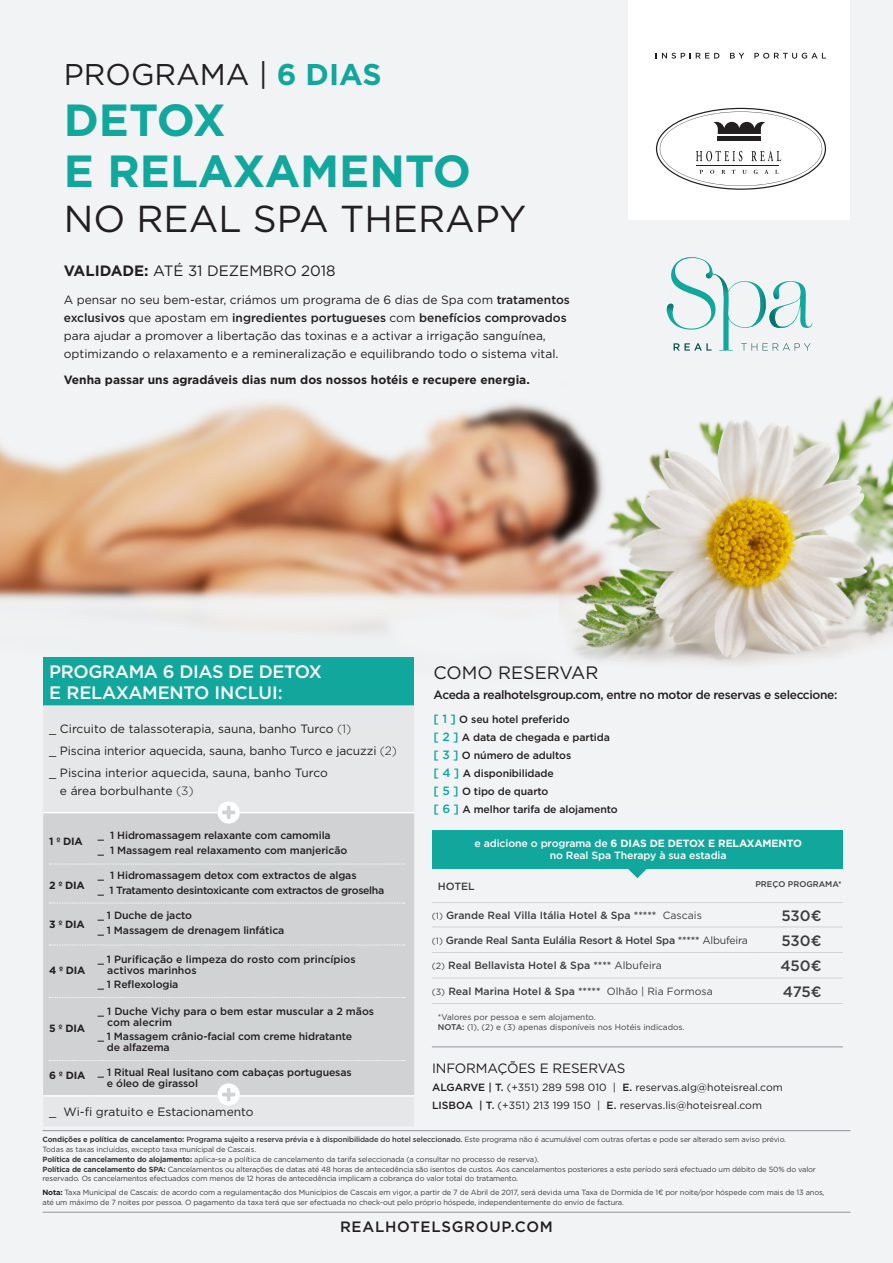
<style>
.page{position:relative;width:893px;height:1263px;background:#f2f3f4}
.page>*{position:absolute;margin:0;border:0;box-sizing:border-box;transform-origin:0 0}
.t1{font:700 45px/51px "Gotham";color:#12a79d}
.t2{font:37.5px "Gotham";color:#231f20}
.t3{font:30px "Gotham";color:#231f20}
.t4{font:500 18px/21.6px "Gotham";letter-spacing:-.02em;color:#fff}
.t5{font:18px "Gotham";color:#231f20}
.t6{font:15px "Gotham";color:#231f20}
.t7{font:500 15px "Gotham";letter-spacing:.05em;color:#231f20}
.t8{font:500 15px "Gotham";letter-spacing:-.005em;color:#3e3e3f}
.t9{font:13.5px "Gotham";letter-spacing:-.01em;color:#231f20}
.t10{font:12px/18px "Gotham";color:#231f20}
.t11{font:700 12px "Gotham";color:#231f20}
.t12{font:500 12px "Gotham";letter-spacing:-.03em;color:#231f20}
.t13{font:500 10.5px/18px "Gotham";letter-spacing:-.01em;color:#231f20}
.t14{font:500 10.5px "Gotham";color:#3e3e3f}
.t15{font:10.5px/18px "Gotham";color:#231f20}
.t16{font:500 10.5px/12px "Gotham";letter-spacing:-.01em;color:#fff;text-align:center}
.t17{font:500 10.5px "Gotham";letter-spacing:-.02em;color:#3e3e3f}
.t18{font:500 10.5px "Gotham";letter-spacing:-.03em;color:#231f20}
.t19{font:700 10.5px "Gotham";letter-spacing:-.02em;color:#231f20}
.t20{font:8.25px/9.9px "Gotham";color:#3e3e3f}
.t21{font:500 8.25px "Gotham";color:#3e3e3f}
.t22{font:7.5px/9.8px "Gotham";letter-spacing:-.02em;color:#3e3e3f}
.s1{font-weight:700;color:#12a79d}
.s2{font-weight:700}
.s3{font-weight:500}
.s4{font-weight:300}
.s5{font-size:12px;color:#12a79d}
.s6{font-weight:400;font-size:9px}
.s7{font-weight:400}
.s8{font-weight:700;color:#231f20}
</style>
<div class="page">
<img style="left:0;top:323px;width:893px;height:342px">
<div style="left:432px;top:830px;width:411px;height:39px;background:#12a79d"></div>
<svg style="left:628px;top:869px;width:19px;height:9px"></svg>
<div style="left:628px;top:0;width:222px;height:220px;background:#fff"></div>
<svg style="left:656px;top:108px;width:170px;height:82px"></svg>
<hr style="left:696px;top:165px;width:83px;height:1px;background:#231f20">
<svg style="left:656px;top:53px;width:63px;height:6px"></svg>
<svg style="left:730px;top:53px;width:14px;height:6px"></svg>
<svg style="left:754px;top:53px;width:72px;height:6px"></svg>
<div style="left:43px;top:657px;width:371px;height:48px;background:#12a79d"></div>
<div style="left:43px;top:705px;width:371px;height:421px;background:#e6e7e9"></div>
<div style="left:43px;top:813px;width:371px;height:282px;background:#d1d2d4"></div>
<hr style="left:43px;top:812px;width:49px;height:1px;background:#fff">
<hr style="left:92px;top:812px;width:322px;height:1px;background:#fff">
<hr style="left:43px;top:1095px;width:49px;height:1px;background:#fff">
<hr style="left:92px;top:1095px;width:322px;height:1px;background:#fff">
<svg style="left:218px;top:801px;width:22px;height:22px"></svg>
<svg style="left:218px;top:1083px;width:22px;height:23px"></svg>
<hr style="left:43px;top:1130px;width:807px;height:1px;background:#939598">
<hr style="left:43px;top:1212px;width:807px;height:1px;background:#939598">
<svg style="left:665px;top:257px;width:147px;height:94px"></svg>
<hr style="left:432px;top:902px;width:322px;height:1px;background:#d2d2d2">
<hr style="left:754px;top:902px;width:89px;height:1px;background:#d2d2d2">
<hr style="left:432px;top:926px;width:322px;height:1px;background:#d2d2d2">
<hr style="left:754px;top:926px;width:89px;height:1px;background:#d2d2d2">
<hr style="left:432px;top:952px;width:322px;height:1px;background:#d2d2d2">
<hr style="left:754px;top:952px;width:89px;height:1px;background:#d2d2d2">
<hr style="left:432px;top:978px;width:322px;height:1px;background:#d2d2d2">
<hr style="left:754px;top:978px;width:89px;height:1px;background:#d2d2d2">
<hr style="left:432px;top:1003px;width:322px;height:1px;background:#d2d2d2">
<hr style="left:754px;top:1003px;width:89px;height:1px;background:#d2d2d2">
<hr style="left:432px;top:1046px;width:411px;height:1px;background:#939598">
<svg style="left:49px;top:864px;width:356px;height:1px"></svg>
<svg style="left:49px;top:903px;width:356px;height:1px"></svg>
<svg style="left:49px;top:945px;width:356px;height:1px"></svg>
<svg style="left:49px;top:997px;width:356px;height:1px"></svg>
<svg style="left:49px;top:1060px;width:356px;height:1px"></svg>
<p class="t3" style="left:64px;top:56px;width:319px">PROGRAMA | <span class="s1">6 DIAS</span></p>
<p class="t1" style="left:64px;top:95px;width:409px">DETOX<br>E RELAXAMENTO</p>
<p class="t2" style="left:64px;top:195px;width:464px">NO REAL SPA THERAPY</p>
<p class="t6" style="left:64px;top:261px;width:273px"><span class="s2">VALIDADE:</span> ATÉ 31 DEZEMBRO 2018</p>
<p class="t10" style="left:64px;top:290px;width:508px">A pensar no seu bem-estar, criámos um programa de 6 dias de Spa com <span class="s3">tratamentos exclusivos</span> que apostam em <span class="s3">ingredientes portugueses</span> com <span class="s3">benefícios comprovados </span>para ajudar a promover a libertação das toxinas e a activar a irrigação sanguínea, optimizando o relaxamento e a remineralização e equilibrando todo o sistema vital.</p>
<p class="t11" style="left:64px;top:372px;width:468px">Venha passar uns agradáveis dias num dos nossos hotéis e recupere energia.</p>
<p class="t4" style="left:49px;top:660px;width:274px">PROGRAMA 6 DIAS DE DETOX<br>E RELAXAMENTO INCLUI:</p>
<p class="t10" style="left:49px;top:719px;width:304px">_ Circuito de talassoterapia, sauna, banho Turco <span class="s4">(1)</span></p>
<p class="t10" style="left:49px;top:741px;width:349px">_ Piscina interior aquecida, sauna, banho Turco e jacuzzi <span class="s4">(2)</span></p>
<p class="t10" style="left:60px;top:763px;width:269px;text-indent:-11px">_ Piscina interior aquecida, sauna, banho Turco e área borbulhante <span class="s4">(3)</span></p>
<p class="t13" style="left:98px;top:826px;width:234px">_ 1 Hidromassagem relaxante com camomila</p>
<p class="t13" style="left:98px;top:841px;width:251px">_ 1 Massagem real relaxamento com manjericão</p>
<p class="t13" style="left:98px;top:866px;width:260px">_ 1 Hidromassagem detox com extractos de algas</p>
<p class="t18" style="left:98px;top:883px;width:288px">_ 1 Tratamento desintoxicante com extractos de groselha</p>
<p class="t13" style="left:98px;top:906px;width:96px">_ 1 Duche de jacto</p>
<p class="t13" style="left:98px;top:921px;width:188px">_ 1 Massagem de drenagem linfática</p>
<p class="t13" style="left:107px;top:954px;width:250px;line-height:10.5px;text-indent:-9px">_ 1 Purificação e limpeza do rosto com princípios activos marinhos</p>
<p class="t13" style="left:98px;top:975px;width:82px">_ 1 Reflexologia</p>
<p class="t13" style="left:107px;top:1006px;width:268px;line-height:10.5px;text-indent:-9px">_ 1 Duche Vichy para o bem estar muscular a 2 mãos com alecrim</p>
<p class="t13" style="left:107px;top:1031px;width:247px;line-height:10.5px;text-indent:-9px">_ 1 Massagem crânio-facial com creme hidratante de alfazema</p>
<p class="t13" style="left:107px;top:1067px;width:246px;line-height:10.5px;text-indent:-9px">_ 1 Ritual Real lusitano com cabaças portuguesas e óleo de girassol</p>
<p class="t10" style="left:49px;top:1102px;width:206px">_ Wi-fi gratuito e Estacionamento</p>
<p class="t19" style="left:49px;top:834px;width:35px">1 º DIA</p>
<p class="t19" style="left:49px;top:878px;width:37px">2 º DIA</p>
<p class="t19" style="left:49px;top:918px;width:37px">3 º DIA</p>
<p class="t19" style="left:49px;top:963px;width:38px">4 º DIA</p>
<p class="t19" style="left:49px;top:1022px;width:37px">5 º DIA</p>
<p class="t19" style="left:49px;top:1069px;width:38px">6 º DIA</p>
<p class="t5" style="left:434px;top:661px;width:166px">COMO RESERVAR</p>
<p class="t12" style="left:434px;top:687px;width:405px">Aceda a realhotelsgroup.com, entre no motor de reservas e seleccione:</p>
<p class="t13" style="left:434px;top:710px;width:186px"><span class="s5">[ 1 ]</span> O seu hotel preferido<br><span class="s5">[ 2 ]</span> A data de chegada e partida <span class="s5">[ 3 ]</span> O número de adultos<br><span class="s5">[ 4 ]</span> A disponibilidade<br><span class="s5">[ 5 ]</span> O tipo de quarto<br><span class="s5">[ 6 ]</span> A melhor tarifa de alojamento</p>
<p class="t16" style="left:474px;top:837px;width:329px">e adicione o programa de <span class="s2">6 DIAS DE DETOX E RELAXAMENTO </span>no Real Spa Therapy à sua estadia</p>
<p class="t14" style="left:438px;top:880px;width:38px">HOTEL</p>
<p class="t21" style="left:755px;top:879px;width:88px">PREÇO PROGRAMA*</p>
<p class="t14" style="left:432px;top:908px;width:271px"><span class="s6">(1)</span> Grande Real Villa Itália Hotel &amp; Spa ***** <span class="s7">Cascais</span></p>
<p class="t8" style="left:781px;top:906px;width:42px">530€</p>
<p class="t17" style="left:432px;top:933px;width:318px"><span class="s6">(1)</span> Grande Real Santa Eulália Resort &amp; Hotel Spa ***** <span class="s7">Albufeira</span></p>
<p class="t8" style="left:781px;top:930px;width:42px">530€</p>
<p class="t14" style="left:432px;top:959px;width:231px"><span class="s6">(2)</span> Real Bellavista Hotel &amp; Spa **** <span class="s7">Albufeira</span></p>
<p class="t8" style="left:780px;top:956px;width:43px">450€</p>
<p class="t14" style="left:432px;top:984px;width:282px"><span class="s6">(3)</span> Real Marina Hotel &amp; Spa ***** <span class="s7">Olhão | Ria Formosa</span></p>
<p class="t8" style="left:783px;top:982px;width:40px">475€</p>
<p class="t20" style="left:438px;top:1012px;width:248px">*Valores por pessoa e sem alojamento.<br><span class="s3">NOTA:</span> (1), (2) e (3) apenas disponíveis nos Hotéis indicados.</p>
<p class="t9" style="left:432px;top:1060px;width:195px">INFORMAÇÕES E RESERVAS</p>
<p class="t15" style="left:432px;top:1078px;width:352px"><span class="s3">ALGARVE | T.</span> (+351) 289 598 010 | <span class="s3">E.</span> reservas.alg@hoteisreal.com<br><span class="s3">LISBOA | T.</span> (+351) 213 199 150 | <span class="s3">E.</span> reservas.lis@hoteisreal.com</p>
<p class="t22" style="left:43px;top:1135px;width:745px"><span class="s2">Condições e política de cancelamento:</span> <span class="s3">Programa sujeito a reserva prévia e à disponibilidade do hotel seleccionado.</span> Este programa não é acumulável com outras ofertas e pode ser alterado sem aviso prévio.</p>
<p class="t22" style="left:43px;top:1144px;width:215px">Todas as taxas incluídas, excepto taxa munícipal de Cascais.</p>
<p class="t22" style="left:43px;top:1154px;width:775px"><span class="s2">Política de cancelamento do alojamento:</span> aplica-se a política de cancelamento da tarifa seleccionada (a consultar no processo de reserva).<br><span class="s2">Política de cancelamento do SPA:</span> Cancelamentos ou alterações de datas até 48 horas de antecedência são isentos de custos. Aos cancelamentos posteriores a este período será efectuado um débito de 50% do valor reservado. Os cancelamentos efectuados com menos de 12 horas de antecedência implicam a cobrança do valor total do tratamento.</p>
<p class="t22" style="left:43px;top:1188px;width:783px"><span class="s8">Nota:</span> Taxa Municipal de Cascais: de acordo com a regulamentação dos Municípios de Cascais em vigor, a partir de 7 de Abril de 2017, será devida uma Taxa de Dormida de 1€ por noite/por hóspede com mais de 13 anos,</p>
<p class="t22" style="left:43px;top:1197px;width:583px">até um máximo de 7 noites por pessoa. O pagamento da taxa terá que ser efectuada no check-out pelo próprio hóspede, independentemente do envio de factura.</p>
<p class="t7" style="left:340px;top:1217px;width:214px">REALHOTELSGROUP.COM</p>
</div>
